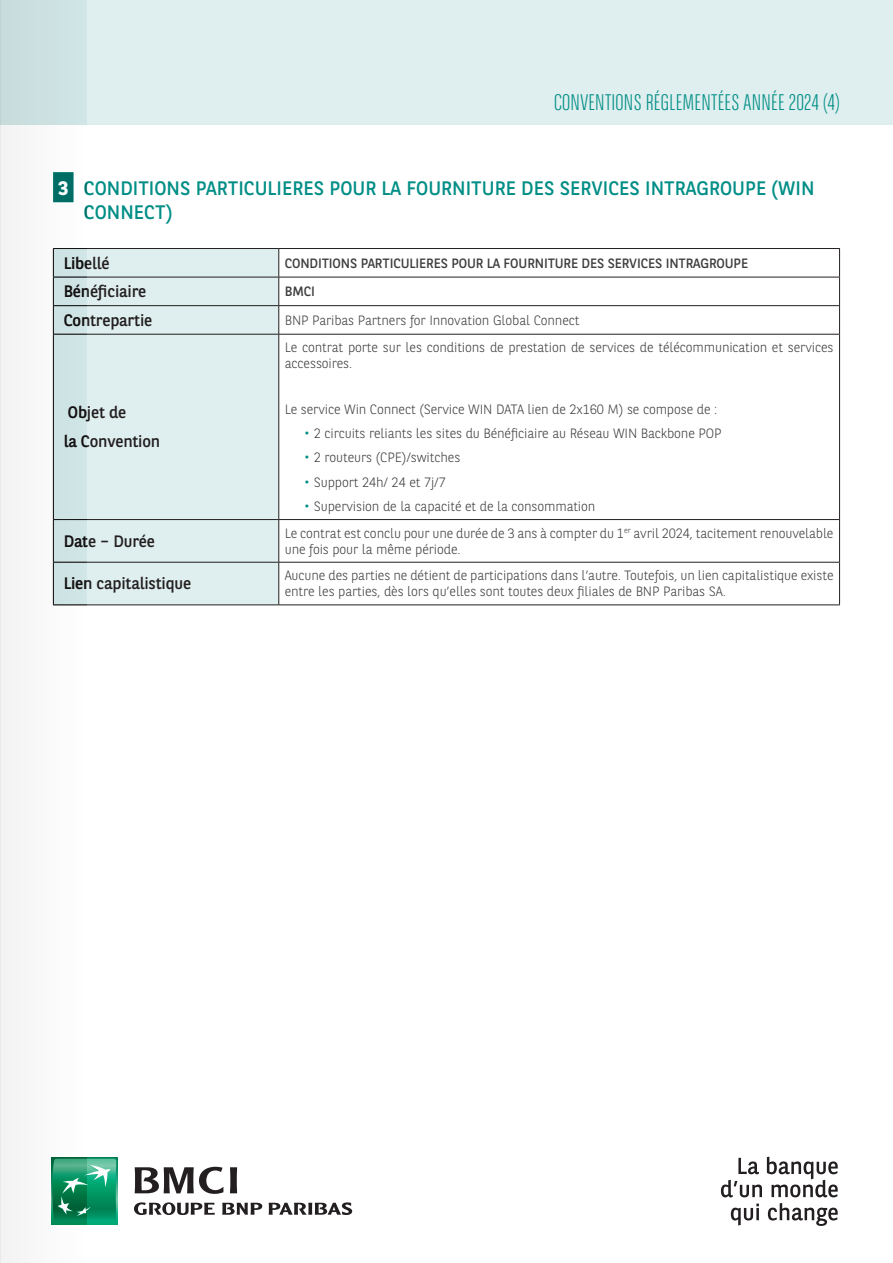
<style>
.page{position:relative;width:893px;height:1263px;background:#fff}
.page>*{position:absolute;margin:0;border:0;box-sizing:border-box;transform-origin:0 0}
.t1{font:300 22.5px "BNPP Sans Condensed";letter-spacing:.01em;color:#008e86}
.TITRE{font:19.5px/23.4px "BNPP Sans";color:#008e86}
._1{font:16.5px/28.8px "BNPP Sans";letter-spacing:-.01em;color:#231f20}
._2{font:300 13.5px/16.2px "BNPP Sans";letter-spacing:-.01em;color:#3e3e3f}
._2-2{font:13.5px "BNPP Sans";letter-spacing:-.01em;color:#3e3e3f}
.s1{font-weight:700;color:#fff}
.s2{font-size:15px;color:#008e86}
</style>
<div class="page">
<svg style="left:721px;top:1157px;width:117px;height:40px"></svg>
<svg style="left:731px;top:1203px;width:28px;height:22px"></svg>
<svg style="left:768px;top:1203px;width:70px;height:23px"></svg>
<svg style="left:86px;top:1157px;width:32px;height:67px"></svg>
<svg style="left:86px;top:1159px;width:30px;height:63px;background:#27a87d"></svg>
<svg style="left:135px;top:1167px;width:88px;height:27px"></svg>
<svg style="left:230px;top:1167px;width:7px;height:26px"></svg>
<svg style="left:134px;top:1202px;width:81px;height:13px"></svg>
<svg style="left:222px;top:1203px;width:40px;height:12px"></svg>
<svg style="left:269px;top:1202px;width:83px;height:13px"></svg>
<div style="left:86px;top:249px;width:193px;height:356px;background:#dfeeee"></div>
<hr style="left:53px;top:248px;width:226px;height:1px;background:#231f20">
<hr style="left:279px;top:248px;width:561px;height:1px;background:#231f20">
<hr style="left:53px;top:277px;width:226px;height:1px;background:#231f20">
<hr style="left:279px;top:277px;width:561px;height:1px;background:#231f20">
<hr style="left:53px;top:305px;width:226px;height:1px;background:#231f20">
<hr style="left:279px;top:305px;width:561px;height:1px;background:#231f20">
<svg style="left:279px;top:249px;width:1px;height:85px"></svg>
<svg style="left:839px;top:249px;width:1px;height:85px"></svg>
<hr style="left:53px;top:334px;width:226px;height:1px;background:#231f20">
<hr style="left:279px;top:334px;width:561px;height:1px;background:#231f20">
<hr style="left:279px;top:334px;width:1px;height:185px;background:#231f20">
<hr style="left:839px;top:334px;width:1px;height:185px;background:#231f20">
<hr style="left:53px;top:519px;width:226px;height:1px;background:#231f20">
<hr style="left:279px;top:519px;width:561px;height:1px;background:#231f20">
<hr style="left:279px;top:520px;width:1px;height:42px;background:#231f20">
<hr style="left:839px;top:520px;width:1px;height:42px;background:#231f20">
<hr style="left:53px;top:562px;width:226px;height:1px;background:#231f20">
<hr style="left:279px;top:562px;width:561px;height:1px;background:#231f20">
<hr style="left:279px;top:562px;width:1px;height:43px;background:#231f20">
<hr style="left:839px;top:562px;width:1px;height:43px;background:#231f20">
<hr style="left:53px;top:605px;width:226px;height:1px;background:#231f20">
<hr style="left:279px;top:605px;width:561px;height:1px;background:#231f20">
<div style="left:0;top:0;width:893px;height:124px;background:#dfeeee"></div>
<hr style="left:0;top:0;width:1px;height:1263px;background:#6c6d70">
<svg style="left:2px;top:0;width:84px;height:1263px;fill:#f6f6f7"></svg>
<p class="t1" style="left:554px;top:89px;width:287px">CONVENTIONS RÉGLEMENTÉES ANNÉE 2024 (4)</p>
<p class="TITRE" style="left:84px;top:176px;width:732px;text-indent:-26px"><span class="s1">3</span> CONDITIONS PARTICULIERES POUR LA FOURNITURE DES SERVICES INTRAGROUPE (WIN<br>CONNECT)</p>
<p class="_1" style="left:64px;top:248px;width:47px">Libellé</p>
<p class="_2-2" style="left:285px;top:254px;width:465px">CONDITIONS PARTICULIERES POUR LA FOURNITURE DES SERVICES INTRAGROUPE</p>
<p class="_1" style="left:64px;top:276px;width:84px">Bénéficiaire</p>
<p class="_2-2" style="left:285px;top:282px;width:32px">BMCI</p>
<p class="_1" style="left:64px;top:305px;width:90px">Contrepartie</p>
<p class="_2" style="left:285px;top:311px;width:296px">BNP Paribas Partners for Innovation Global Connect</p>
<p class="_1" style="left:64px;top:397px;width:98px">Objet de<br>la Convention</p>
<p class="_2" style="left:285px;top:339px;width:550px">Le contrat porte sur les conditions de prestation de services de télécommunication et services accessoires.</p>
<p class="_2" style="left:285px;top:400px;width:434px">Le service Win Connect (Service WIN DATA lien de 2x160 M) se compose de :</p>
<p class="_2" style="left:304px;top:424px;width:419px"><span class="s2">•</span> 2 circuits reliants les sites du Bénéficiaire au Réseau WIN Backbone POP</p>
<p class="_2" style="left:304px;top:449px;width:158px"><span class="s2">•</span> 2 routeurs (CPE)/switches</p>
<p class="_2" style="left:304px;top:473px;width:143px"><span class="s2">•</span> Support 24h/ 24 et 7j/7</p>
<p class="_2" style="left:304px;top:498px;width:293px"><span class="s2">•</span> Supervision de la capacité et de la consommation</p>
<p class="_1" style="left:64px;top:526px;width:93px">Date – Durée</p>
<p class="_2" style="left:285px;top:524px;width:550px">Le contrat est conclu pour une durée de 3 ans à compter du 1<sup>er</sup> avril 2024, tacitement renouvelable une fois pour la même période.</p>
<p class="_1" style="left:64px;top:568px;width:129px">Lien capitalistique</p>
<p class="_2" style="left:285px;top:567px;width:550px">Aucune des parties ne détient de participations dans l’autre. Toutefois, un lien capitalistique existe entre les parties, dès lors qu’elles sont toutes deux filiales de BNP Paribas SA.</p>
</div>
